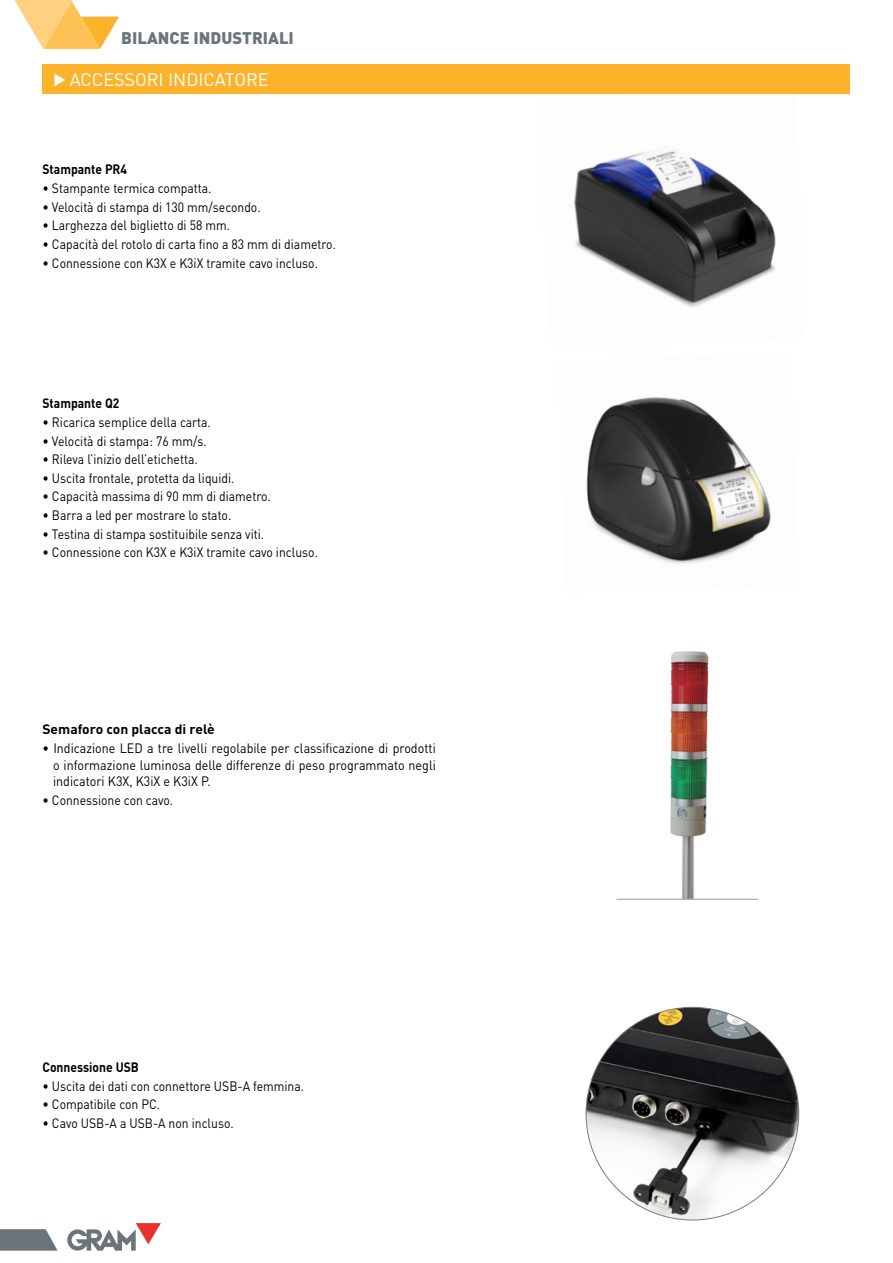
<style>
.page{position:relative;width:893px;height:1263px;background:#fff}
.page>*{position:absolute;margin:0;border:0;box-sizing:border-box;transform-origin:0 0}
.t1{font:18px "DIN Pro";color:#fff}
.t2{font:900 16.65px "DIN Pro";color:#6a747b}
.t3{font:13.5px "DIN Pro";color:#000;scale:.9 1}
.t4{font:13.5px/16.5px "DIN Pro";color:#000;text-align:justify;scale:.92 1}
.t5{font:700 13.5px "DIN Pro";color:#000;scale:.9 1}
.t6{font:700 13.5px "DIN Pro";color:#000}
</style>
<div class="page">
<img style="left:586px;top:397px;width:185px;height:167px">
<img style="left:574px;top:151px;width:202px;height:156px">
<img style="left:586px;top:1007px;width:213px;height:213px;border-radius:106px">
<img style="left:617px;top:651px;width:141px;height:248px">
<hr style="left:617px;top:899px;width:141px;height:1px;background:#a7a9ac">
<svg style="left:67px;top:1223px;width:94px;height:27px"></svg>
<svg style="left:0;top:1229px;width:57px;height:21px"></svg>
<div style="left:43px;top:64px;width:807px;height:30px;background:#fcb32b"></div>
<svg style="left:14px;top:0;width:105px;height:49px"></svg>
<svg style="left:54px;top:73px;width:11px;height:13px"></svg>
<p class="t2" style="left:121px;top:26px;width:174px">BILANCE INDUSTRIALI</p>
<h1 class="t1" style="left:70px;top:68px;width:200px">ACCESSORI INDICATORE</h1>
<p class="t5" style="left:42px;top:160px;width:96px">Stampante PR4</p>
<p class="t3" style="left:42px;top:179px;width:189px">• Stampante termica compatta.</p>
<p class="t3" style="left:42px;top:198px;width:244px">• Velocità di stampa di 130 mm/secondo.</p>
<p class="t3" style="left:42px;top:216px;width:210px">• Larghezza del biglietto di 58 mm.</p>
<p class="t3" style="left:42px;top:235px;width:328px">• Capacità del rotolo di carta fino a 83 mm di diametro.</p>
<p class="t3" style="left:42px;top:253px;width:308px">• Connessione con K3X e K3iX tramite cavo incluso.</p>
<p class="t5" style="left:42px;top:394px;width:87px">Stampante Q2</p>
<p class="t3" style="left:42px;top:413px;width:189px">• Ricarica semplice della carta.</p>
<p class="t3" style="left:42px;top:431px;width:184px">• Velocità di stampa: 76 mm/s.</p>
<p class="t3" style="left:42px;top:450px;width:174px">• Rileva l’inizio dell’etichetta.</p>
<p class="t3" style="left:42px;top:469px;width:215px">• Uscita frontale, protetta da liquidi.</p>
<p class="t3" style="left:42px;top:487px;width:255px">• Capacità massima di 90 mm di diametro.</p>
<p class="t3" style="left:42px;top:506px;width:211px">• Barra a led per mostrare lo stato.</p>
<p class="t3" style="left:42px;top:525px;width:248px">• Testina di stampa sostituibile senza viti.</p>
<p class="t3" style="left:42px;top:543px;width:308px">• Connessione con K3X e K3iX tramite cavo incluso.</p>
<p class="t6" style="left:42px;top:720px;width:174px">Semaforo con placca di relè</p>
<p class="t4" style="left:53px;top:739px;width:418px;text-indent:-11px">• Indicazione LED a tre livelli regolabile per classificazione di prodotti o informazione luminosa delle differenze di peso programmato negli indicatori K3X, K3iX e K3iX P.</p>
<p class="t3" style="left:42px;top:791px;width:147px">• Connessione con cavo.</p>
<p class="t5" style="left:42px;top:1058px;width:109px">Connessione USB</p>
<p class="t3" style="left:42px;top:1077px;width:292px">• Uscita dei dati con connettore USB-A femmina.</p>
<p class="t3" style="left:42px;top:1095px;width:132px">• Compatibile con PC.</p>
<p class="t3" style="left:42px;top:1114px;width:214px">• Cavo USB-A a USB-A non incluso.</p>
</div>
